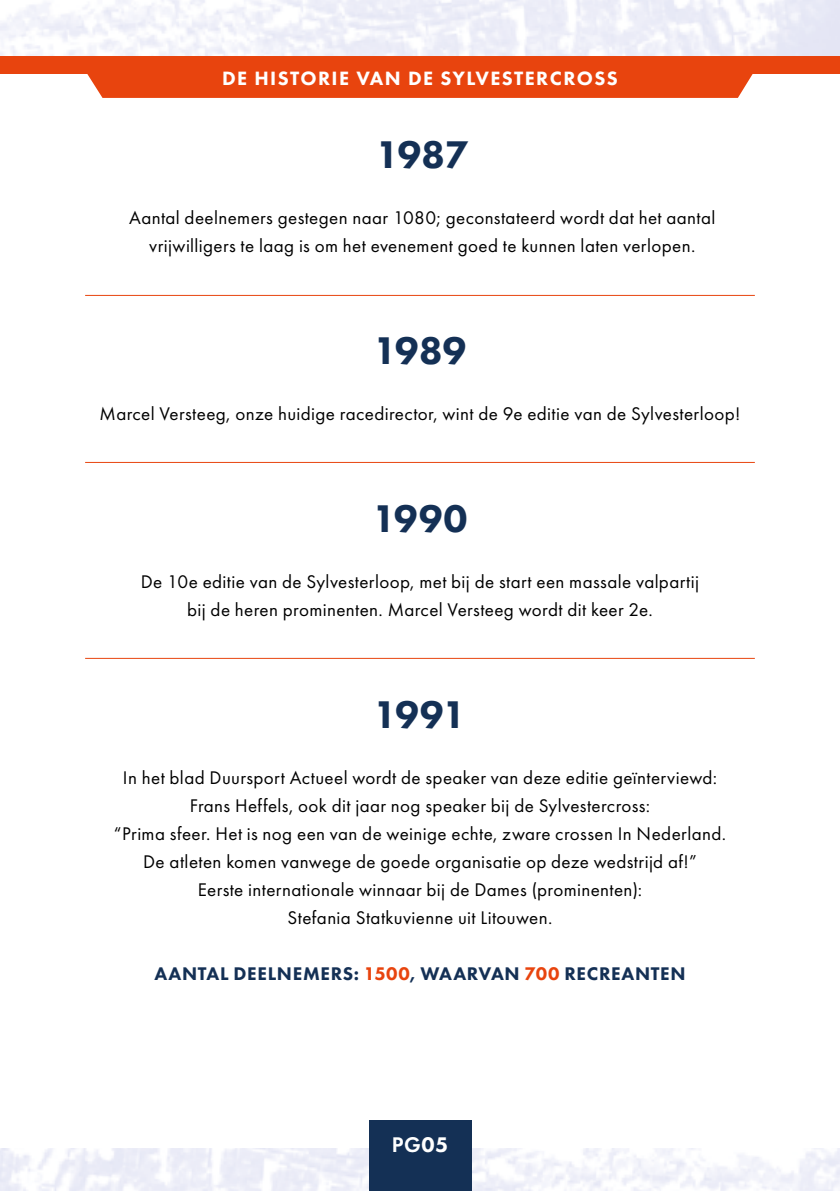
<style>
.page{position:relative;width:840px;height:1191px;background:#fff}
.page>*{position:absolute;margin:0;border:0;box-sizing:border-box;transform-origin:0 0}
.t1{font:800 40px "Futura PT";letter-spacing:-.01em;color:#143055}
.t2{font:600 22px "Futura PT";color:#fff}
.t3{font:800 20px "Futura PT";letter-spacing:.07em;color:#fff}
.t4{font:19px/28px "Futura PT";letter-spacing:.02em;color:#000;text-align:center}
.t5{font:800 19px "Futura PT";letter-spacing:.035em;color:#143055}
.s1{color:#e8440e}
.s2{font-weight:800}
</style>
<div class="page">
<img style="left:0;top:1148px;width:839px;height:43px">
<div style="left:369px;top:1120px;width:102px;height:71px;background:#143055"></div>
<div style="left:0;top:56px;width:839px;height:18px;background:#e8440e"></div>
<div style="left:87px;top:74px;width:666px;height:24px;background:#e8440e"></div>
<hr style="left:85px;top:295px;width:669px;height:1px;background:#e8440e">
<hr style="left:85px;top:462px;width:669px;height:1px;background:#e8440e">
<hr style="left:85px;top:658px;width:669px;height:1px;background:#e8440e">
<p class="t3" style="left:222px;top:65px;width:397px">DE HISTORIE VAN DE SYLVESTERCROSS</p>
<h1 class="t1" style="left:375px;top:130px;width:94px">1987</h1>
<p class="t4" style="left:129px;top:204px;width:587px">Aantal deelnemers gestegen naar 1080; geconstateerd wordt dat het aantal vrijwilligers te laag is om het evenement goed te kunnen laten verlopen.</p>
<h1 class="t1" style="left:373px;top:326px;width:95px">1989</h1>
<p class="t4" style="left:100px;top:400px;width:642px">Marcel Versteeg, onze huidige racedirector, wint de 9e editie van de Sylvesterloop!</p>
<h1 class="t1" style="left:372px;top:494px;width:97px">1990</h1>
<p class="t4" style="left:141px;top:568px;width:559px">De 10e editie van de Sylvesterloop, met bij de start een massale valpartij bij de heren prominenten. Marcel Versteeg wordt dit keer 2e.</p>
<h1 class="t1" style="left:373px;top:690px;width:94px">1991</h1>
<p class="t4" style="left:114px;top:764px;width:613px">In het blad Duursport Actueel wordt de speaker van deze editie geïnterviewd:<br>Frans Heffels, ook dit jaar nog speaker bij de Sylvestercross:<br>“Prima sfeer. Het is nog een van de weinige echte, zware crossen In Nederland.<br>De atleten komen vanwege de goede organisatie op deze wedstrijd af!”<br>Eerste internationale winnaar bij de Dames (prominenten):<br>Stefania Statkuvienne uit Litouwen.</p>
<p class="t5" style="left:154px;top:962px;width:532px">AANTAL DEELNEMERS: <span class="s1">1500</span>, WAARVAN <span class="s1">700</span> RECREANTEN</p>
<p class="t2" style="left:391px;top:1131px;width:58px">PG<span class="s2">05</span></p>
</div>
